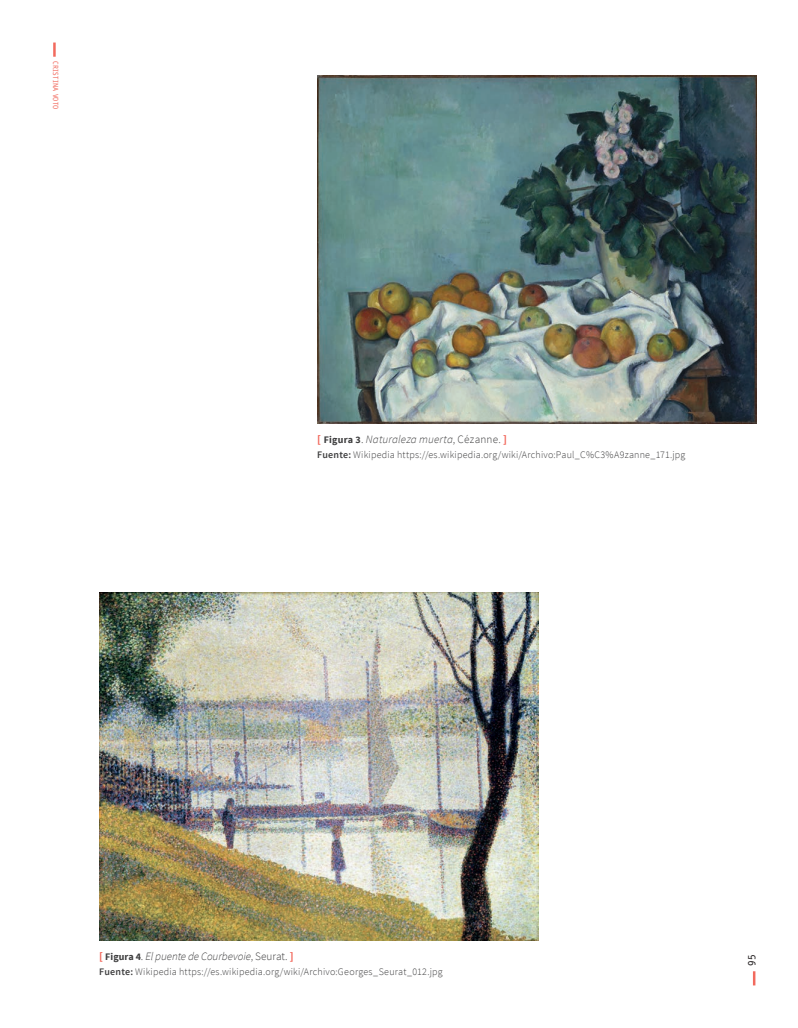
<style>
.page{position:relative;width:798px;height:1028px;background:#fff}
.page>*{position:absolute;margin:0;border:0;box-sizing:border-box;transform-origin:0 0}
.Texto_pie_foto{font:italic 300 11.25px "Source Sans Pro";color:#3e3e3f}
.t1{font:11.25px "Officina Sans Std";color:#231f20}
.Texto_pie_foto-2{font:300 10px "Source Sans Pro";letter-spacing:.02em;color:#3e3e3f}
.t2{font:7.5px "Officina Sans Std";letter-spacing:.025em;color:#f26a5e}
.s1{font-weight:700;font-style:normal;color:#f26a5e}
.s2{font-weight:700;font-style:normal;font-size:10px}
.s3{font-style:normal}
.s4{font-weight:600}
</style>
<div class="page">
<hr style="left:752px;top:971px;width:3px;height:14px;background:#f26a5e">
<hr style="left:53px;top:43px;width:3px;height:14px;background:#f26a5e">
<img style="left:317px;top:76px;width:439px;height:347px">
<img style="left:99px;top:593px;width:439px;height:347px">
<p class="t2" style="left:60px;top:61px;width:50px;rotate:90deg">CRISTINA VOTO</p>
<p class="Texto_pie_foto" style="left:317px;top:432px;width:191px"><span class="s1">[</span> <span class="s2">Figura 3</span><span class="s3">.</span> Naturaleza muerta<span class="s3">, Cézanne.</span> <span class="s1">]</span></p>
<p class="Texto_pie_foto-2" style="left:317px;top:448px;width:369px"><span class="s4">Fuente:</span> Wikipedia https://es.wikipedia.org/wiki/Archivo:Paul_C%C3%A9zanne_171.jpg</p>
<p class="Texto_pie_foto" style="left:99px;top:949px;width:196px"><span class="s1">[</span> <span class="s2">Figura 4</span><span class="s3">.</span> El puente de Courbevoie<span class="s3">, Seurat.</span> <span class="s1">]</span></p>
<p class="Texto_pie_foto-2" style="left:99px;top:965px;width:345px"><span class="s4">Fuente:</span> Wikipedia https://es.wikipedia.org/wiki/Archivo:Georges_Seurat_012.jpg</p>
<p class="t1" style="left:744px;top:966px;width:13px;rotate:-90deg">95</p>
</div>
